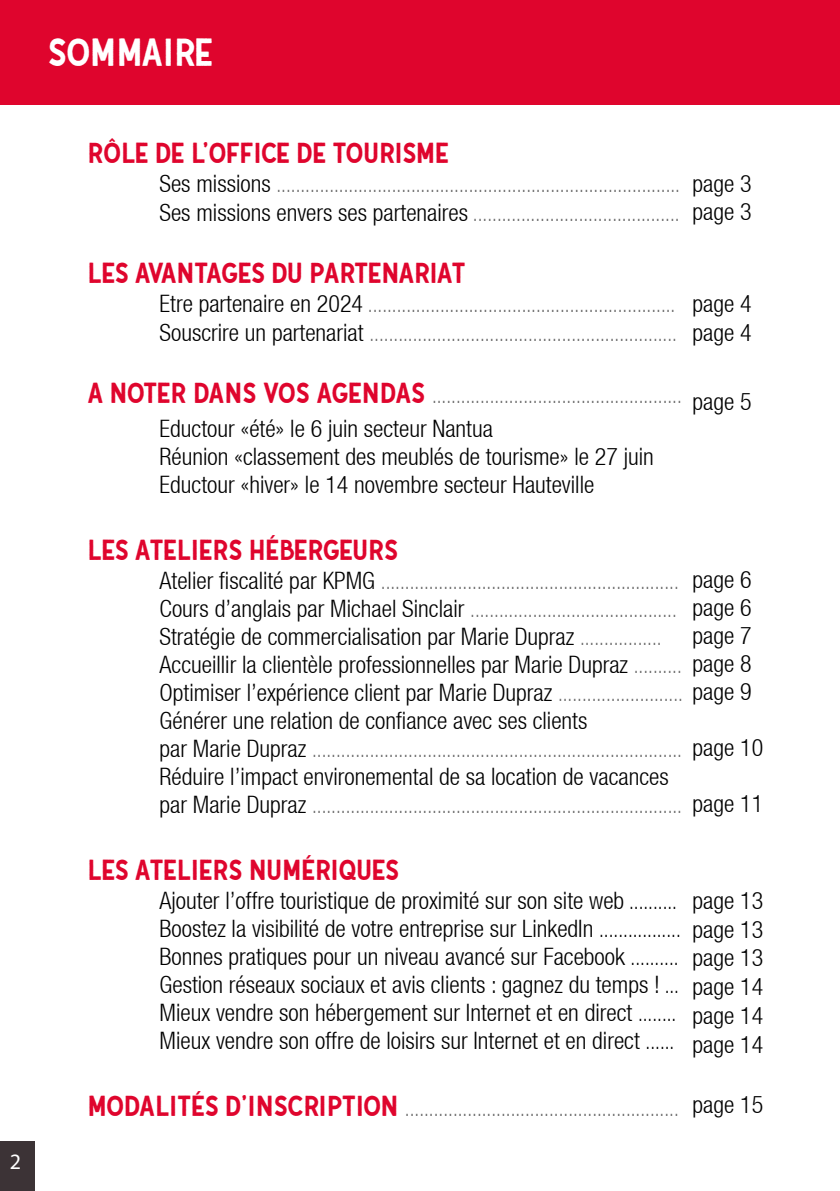
<style>
.page{position:relative;width:840px;height:1191px;background:#fff}
.page>*{position:absolute;margin:0;border:0;box-sizing:border-box;transform-origin:0 0}
.t1{font:38px "Gutenberg Clean";color:#fff}
.t2{font:28px "Gutenberg Clean";letter-spacing:-.01em;color:#df052d}
.t3{font:300 condensed 24px/28px "Helvetica Neue LT";color:#000}
.t4{font:22px "Myriad Pro";color:#fff}
.t5{font:300 condensed 20px/28.8px "Helvetica Neue LT";color:#6c6c6c}
.s1{font-size:24px;color:#000}
.s2{font-family:"Gutenberg Clean";font-weight:400;font-stretch:normal;font-size:28px;color:#df052d}
.s3{font-size:20px;color:#6c6c6c}
.s4{font-size:20px}
</style>
<div class="page">
<div style="left:0;top:0;width:839px;height:105px;background:#df052d"></div>
<div style="left:0;top:1141px;width:34px;height:50px;background:#3c3336"></div>
<p class="t4" style="left:10px;top:1148px;width:13px">2</p>
<h1 class="t1" style="left:48px;top:31px;width:166px">SOMMAIRE</h1>
<p class="t2" style="left:87px;top:138px;width:362px">RÔLE DE L’OFFICE DE TOURISME</p>
<p class="t5" style="left:159px;top:170px;width:521px"><span class="s1">Ses missions</span> ....................................................................................<br><span class="s1">Ses missions envers ses partenaires</span> ...........................................</p>
<p class="t2" style="left:87px;top:258px;width:379px">LES AVANTAGES DU PARTENARIAT</p>
<p class="t5" style="left:159px;top:290px;width:518px"><span class="s1">Etre partenaire en 2024</span> ................................................................<br><span class="s1">Souscrire un partenariat</span> ................................................................</p>
<p class="t5" style="left:87px;top:381px;width:595px"><span class="s2">A NOTER DANS VOS AGENDAS</span> ....................................................</p>
<p class="t3" style="left:159px;top:414px;width:495px">Eductour «été» le 6 juin secteur Nantua<br>Réunion «classement des meublés de tourisme» le 27 juin<br>Eductour «hiver» le 14 novembre secteur Hauteville</p>
<p class="t3" style="left:692px;top:168px;width:61px;line-height:28.8px">page 3 page 3</p>
<p class="t3" style="left:692px;top:289px;width:61px;line-height:28.8px">page 4 page 4</p>
<p class="t3" style="left:692px;top:387px;width:61px">page 5</p>
<p class="t2" style="left:87px;top:534px;width:312px">LES ATELIERS HÉBERGEURS</p>
<p class="t5" style="left:159px;top:567px;width:520px;line-height:28px"><span class="s1">Atelier fiscalité par KPMG</span> ..............................................................<br><span class="s1">Cours d’anglais par Michael Sinclair</span> ...........................................</p>
<p class="t3" style="left:159px;top:622px;width:593px">Stratégie de commercialisation par Marie Dupraz <span class="s3">.................<br></span>Accueillir la clientèle professionnelles par Marie Dupraz <span class="s3">..........</span> page 8<br>Optimiser l’expérience client par Marie Dupraz <span class="s3">..........................</span> page 9<br>Générer une relation de confiance avec ses clients</p>
<p class="t5" style="left:159px;top:735px;width:523px"><span class="s1">par Marie Dupraz</span> .............................................................................</p>
<p class="t3" style="left:159px;top:762px;width:510px">Réduire l’impact environemental de sa location de vacances</p>
<p class="t5" style="left:159px;top:791px;width:523px"><span class="s1">par Marie Dupraz</span> .............................................................................</p>
<p class="t2" style="left:87px;top:854px;width:313px">LES ATELIERS NUMÉRIQUES</p>
<p class="t3" style="left:159px;top:886px;width:522px">Ajouter l’offre touristique de proximité sur son site web <span class="s4">..........<br></span>Boostez la visibilité de votre entreprise sur LinkedIn <span class="s4">.................<br></span>Bonnes pratiques pour un niveau avancé sur Facebook <span class="s4">..........<br></span>Gestion réseaux sociaux et avis clients : gagnez du temps ! <span class="s4">...<br></span>Mieux vendre son hébergement sur Internet et en direct <span class="s4">........<br></span>Mieux vendre son offre de loisirs sur Internet et en direct <span class="s4">......</span></p>
<p class="t3" style="left:692px;top:565px;width:61px;text-align:justify">page 6 page 6 page 7</p>
<p class="t3" style="left:692px;top:733px;width:72px">page 10</p>
<p class="t3" style="left:692px;top:789px;width:72px">page 11</p>
<p class="t3" style="left:692px;top:885px;width:72px;line-height:28.8px;text-align:justify">page 13 page 13 page 13 page 14 page 14 page 14</p>
<p class="t3" style="left:692px;top:1090px;width:72px">page 15</p>
<p class="t5" style="left:87px;top:1094px;width:592px"><span class="s2">MODALITÉS D’INSCRIPTION</span> .........................................................</p>
</div>
